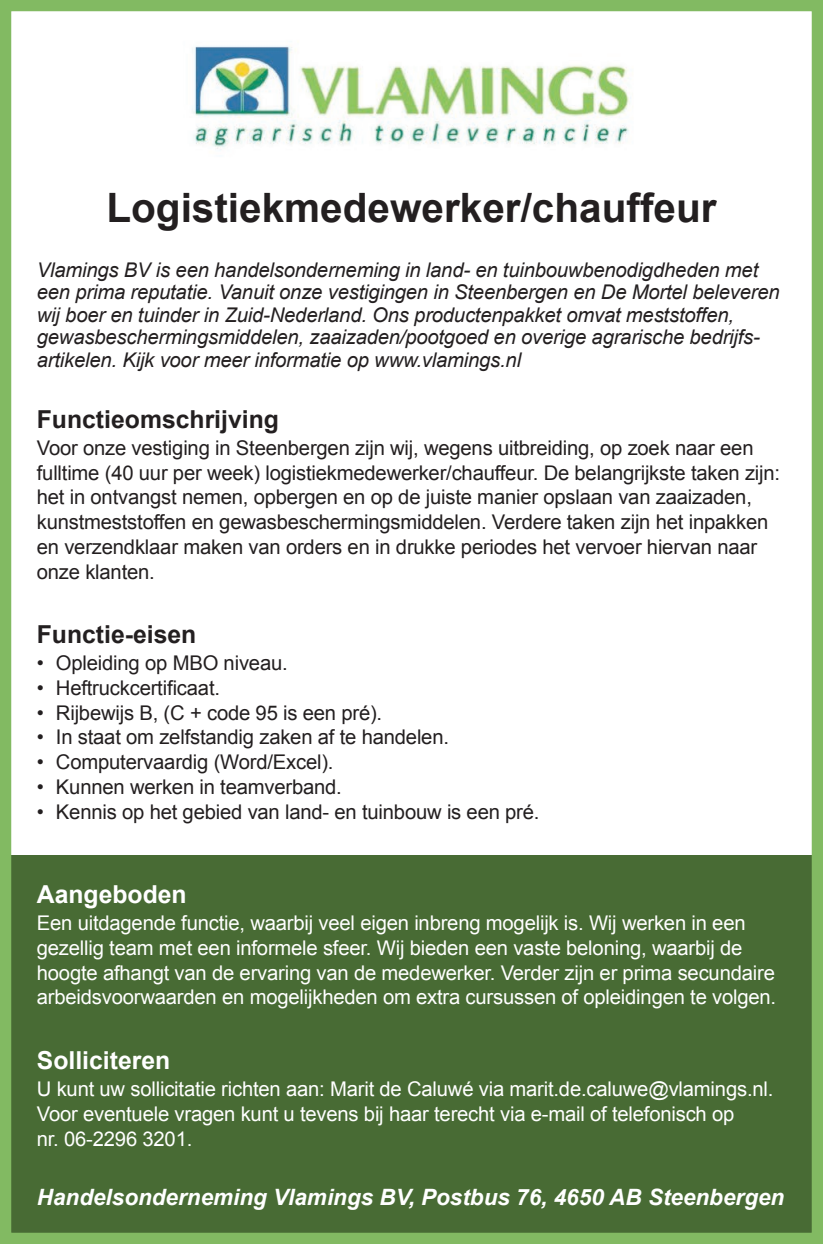
<style>
.page{position:relative;width:823px;height:1244px;background:#fff}
.page>*{position:absolute;margin:0;border:0;box-sizing:border-box;transform-origin:0 0}
.t1{font:700 40.5px "Arial";color:#231f20}
.t2{font:700 24.75px "Arial";color:#231f20}
.t3{font:700 24.75px "Arial";color:#fff}
.t4{font:italic 700 22.5px "Arial";color:#fff}
.t5{font:20.25px/24.8px "Arial";letter-spacing:-.01em;color:#231f20}
.t6{font:20.25px/24.8px "Arial";letter-spacing:-.01em;color:#fff}
.t7{font:italic 20.25px/22.5px "Arial";letter-spacing:-.01em;color:#231f20}
</style>
<div class="page">
<img style="left:192px;top:46px;width:439px;height:103px">
<div style="left:1px;top:855px;width:821px;height:383px;background:#486b34"></div>
<div style="left:0;top:0;width:823px;height:1244px;border:11px solid #82ba62"></div>
<h1 class="t1" style="left:106px;top:181px;width:611px">Logistiekmedewerker/chauffeur</h1>
<p class="t7" style="left:37px;top:259px;width:744px">Vlamings BV is een handelsonderneming in land- en tuinbouwbenodigdheden met een prima reputatie. Vanuit onze vestigingen in Steenbergen en De Mortel beleveren wij boer en tuinder in Zuid-Nederland. Ons productenpakket omvat meststoffen, gewasbeschermingsmiddelen, zaaizaden/pootgoed en overige agrarische bedrijfs&shy;artikelen. Kijk voor meer informatie op www.vlamings.nl</p>
<p class="t2" style="left:37px;top:403px;width:244px">Functieomschrijving</p>
<p class="t5" style="left:37px;top:436px;width:745px">Voor onze vestiging in Steenbergen zijn wij, wegens uitbreiding, op zoek naar een fulltime (40 uur per week) logistiekmedewerker/chauffeur. De belangrijkste taken zijn: het in ontvangst nemen, opbergen en op de juiste manier opslaan van zaaizaden, kunstmeststoffen en gewasbeschermingsmiddelen. Verdere taken zijn het inpakken en verzendklaar maken van orders en in drukke periodes het vervoer hiervan naar onze klanten.</p>
<p class="t2" style="left:37px;top:618px;width:161px">Functie-eisen</p>
<p class="t5" style="left:37px;top:651px;width:252px">• Opleiding op MBO niveau.</p>
<p class="t5" style="left:37px;top:676px;width:185px">• Heftruckcertificaat.</p>
<p class="t5" style="left:37px;top:700px;width:347px">• Rijbewijs B, (C + code 95 is een pré).</p>
<p class="t5" style="left:37px;top:725px;width:414px">• In staat om zelfstandig zaken af te handelen.</p>
<p class="t5" style="left:37px;top:750px;width:298px">• Computervaardig (Word/Excel).</p>
<p class="t5" style="left:37px;top:775px;width:306px">• Kunnen werken in teamverband.</p>
<p class="t5" style="left:37px;top:799px;width:504px">• Kennis op het gebied van land- en tuinbouw is een pré.</p>
<p class="t3" style="left:37px;top:878px;width:151px">Aangeboden</p>
<p class="t6" style="left:37px;top:911px;width:741px">Een uitdagende functie, waarbij veel eigen inbreng mogelijk is. Wij werken in een gezellig team met een informele sfeer. Wij bieden een vaste beloning, waarbij de hoogte afhangt van de ervaring van de medewerker. Verder zijn er prima secundaire arbeidsvoorwaarden en mogelijkheden om extra cursussen of opleidingen te volgen.</p>
<p class="t3" style="left:37px;top:1044px;width:135px">Solliciteren</p>
<p class="t6" style="left:37px;top:1077px;width:738px">U kunt uw sollicitatie richten aan: Marit de Caluwé via marit.de.caluwe@vlamings.nl.<br>Voor eventuele vragen kunt u tevens bij haar terecht via e-mail of telefonisch op<br>nr. 06-2296 3201.</p>
<p class="t4" style="left:37px;top:1182px;width:749px">Handelsonderneming Vlamings BV, Postbus 76, 4650 AB Steenbergen</p>
</div>
